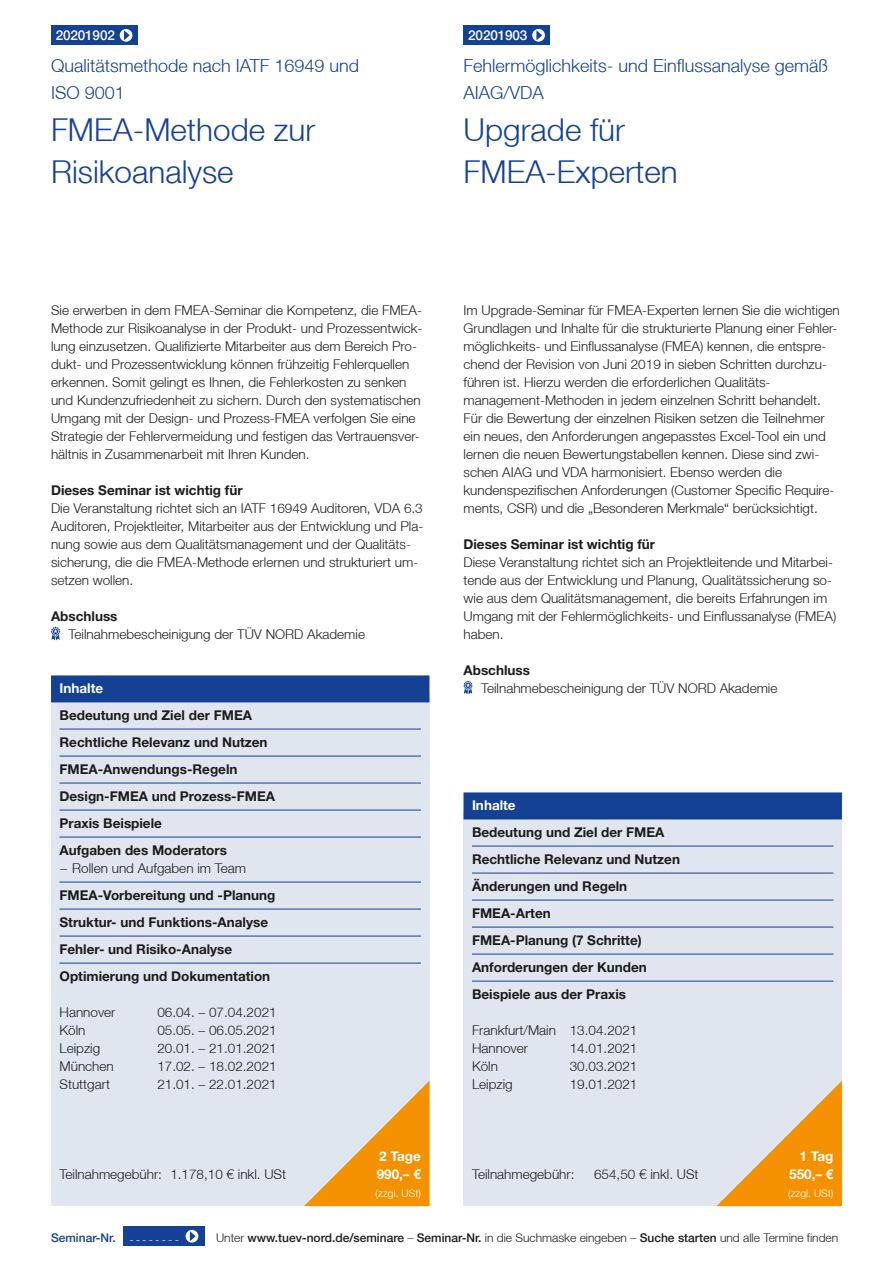
<style>
.page{position:relative;width:893px;height:1263px;background:#fff}
.page>*{position:absolute;margin:0;border:0;box-sizing:border-box;transform-origin:0 0}
.t1{font:300 31.5px/42px "Helvetica Neue LT";color:#144194}
.t2{font:300 18px/27px "Helvetica Neue LT";color:#144194}
.t3{font:300 13.5px/18px "Helvetica Neue LT";color:#1c1c1a}
.t4{font:700 13.5px/27px "Helvetica Neue LT Pro";color:#1c1c1a}
.t5{font:700 13.5px/18px "Helvetica Neue LT Pro";color:#fff;text-align:right}
.t6{font:500 13.5px "Helvetica Neue LT";letter-spacing:-.01em;color:#fff}
.t7{font:300 12px "Helvetica Neue LT";color:#1c1c1a}
.t8{font:500 12px "Helvetica Neue LT";color:#144194}
.t9{font:300 10.5px "Helvetica Neue LT";color:#fff}
.s1{font-weight:300;color:#fff}
.s2{font-weight:500}
</style>
<div class="page">
<div style="left:463px;top:811px;width:379px;height:395px;background:#e0e6f0"></div>
<div style="left:51px;top:693px;width:378px;height:513px;background:#e0e6f0"></div>
<svg style="left:716px;top:1081px;width:126px;height:125px"></svg>
<svg style="left:304px;top:1081px;width:125px;height:125px"></svg>
<div style="left:799px;top:1148px;width:34px;height:16px;background:#f39100"></div>
<div style="left:789px;top:1166px;width:44px;height:16px;background:#f39100"></div>
<div style="left:379px;top:1148px;width:42px;height:16px;background:#f39100"></div>
<div style="left:377px;top:1166px;width:44px;height:16px;background:#f39100"></div>
<div style="left:463px;top:792px;width:379px;height:27px;background:#144194"></div>
<hr style="left:472px;top:846px;width:361px;height:1px;background:#144194">
<hr style="left:472px;top:873px;width:361px;height:1px;background:#144194">
<hr style="left:472px;top:900px;width:361px;height:1px;background:#144194">
<hr style="left:472px;top:927px;width:361px;height:1px;background:#144194">
<hr style="left:472px;top:954px;width:361px;height:1px;background:#144194">
<hr style="left:472px;top:981px;width:361px;height:1px;background:#144194">
<svg style="left:463px;top:681px;width:10px;height:13px"></svg>
<div style="left:51px;top:675px;width:378px;height:27px;background:#144194"></div>
<hr style="left:60px;top:729px;width:361px;height:1px;background:#144194">
<hr style="left:60px;top:756px;width:361px;height:1px;background:#144194">
<hr style="left:60px;top:783px;width:361px;height:1px;background:#144194">
<hr style="left:60px;top:810px;width:361px;height:1px;background:#144194">
<hr style="left:60px;top:837px;width:361px;height:1px;background:#144194">
<hr style="left:60px;top:882px;width:361px;height:1px;background:#144194">
<hr style="left:60px;top:909px;width:361px;height:1px;background:#144194">
<hr style="left:60px;top:936px;width:361px;height:1px;background:#144194">
<hr style="left:60px;top:963px;width:361px;height:1px;background:#144194">
<svg style="left:51px;top:627px;width:9px;height:13px"></svg>
<div style="left:123px;top:1227px;width:82px;height:19px;background:#144194"></div>
<svg style="left:186px;top:1230px;width:12px;height:12px"></svg>
<svg style="left:190px;top:1231px;width:6px;height:10px"></svg>
<div style="left:51px;top:26px;width:87px;height:19px;background:#144194"></div>
<div style="left:120px;top:29px;width:12px;height:13px;background:#fff;border-radius:50%"></div>
<svg style="left:124px;top:30px;width:6px;height:10px"></svg>
<div style="left:463px;top:26px;width:87px;height:19px;background:#144194"></div>
<svg style="left:532px;top:29px;width:13px;height:13px"></svg>
<svg style="left:536px;top:30px;width:6px;height:10px"></svg>
<p class="t6" style="left:56px;top:27px;width:61px">20201902</p>
<p class="t6" style="left:468px;top:27px;width:61px">20201903</p>
<h2 class="t2" style="left:51px;top:52px;width:310px">Qualitätsmethode nach IATF 16949 und<br>ISO 9001</h2>
<h1 class="t1" style="left:51px;top:108px;width:266px">FMEA-Methode zur<br>Risikoanalyse</h1>
<h2 class="t2" style="left:463px;top:52px;width:366px">Fehlermöglichkeits- und Einflussanalyse gemäß<br>AIAG/VDA</h2>
<h1 class="t1" style="left:463px;top:108px;width:216px">Upgrade für<br>FMEA-Experten</h1>
<p class="t3" style="left:51px;top:301px;width:373px">Sie erwerben in dem FMEA-Seminar die Kompetenz, die FMEA-Methode zur Risikoanalyse in der Produkt- und Prozessentwick&shy;lung einzusetzen. Qualifizierte Mitarbeiter aus dem Bereich Pro&shy;dukt- und Prozessentwicklung können frühzeitig Fehlerquellen erkennen. Somit gelingt es Ihnen, die Fehlerkosten zu senken und Kundenzufriedenheit zu sichern. Durch den systematischen Umgang mit der Design- und Prozess-FMEA verfolgen Sie eine Strategie der Fehlervermeidung und festigen das Vertrauensver&shy;hältnis in Zusammenarbeit mit Ihren Kunden.</p>
<p class="t4" style="left:51px;top:476px;width:193px">Dieses Seminar ist wichtig für</p>
<p class="t3" style="left:51px;top:499px;width:374px">Die Veranstaltung richtet sich an IATF 16949 Auditoren, VDA 6.3<br>Auditoren, Projektleiter, Mitarbeiter aus der Entwicklung und Pla&shy;nung sowie aus dem Qualitätsmanagement und der Qualitäts&shy;sicherung, die die FMEA-Methode erlernen und strukturiert um&shy;setzen wollen.</p>
<p class="t4" style="left:51px;top:602px;width:68px">Abschluss</p>
<p class="t3" style="left:69px;top:625px;width:298px">Teilnahmebescheinigung der TÜV NORD Akademie</p>
<p class="t5" style="left:60px;top:679px;width:45px">Inhalte</p>
<p class="t4" style="left:60px;top:701px;width:217px">Bedeutung und Ziel der FMEA<br>Rechtliche Relevanz und Nutzen<br>FMEA-Anwendungs-Regeln<br>Design-FMEA und Prozess-FMEA<br>Praxis Beispiele<br>Aufgaben des Moderators</p>
<p class="t3" style="left:61px;top:859px;width:187px">– Rollen und Aufgaben im Team</p>
<p class="t4" style="left:60px;top:881px;width:218px">FMEA-Vorbereitung und -Planung<br>Struktur- und Funktions-Analyse<br>Fehler- und Risiko-Analyse<br>Optimierung und Dokumentation</p>
<p class="t3" style="left:60px;top:1003px;width:58px">Hannover</p>
<p class="t3" style="left:157px;top:1003px;width:121px">06.04. – 07.04.2021</p>
<p class="t3" style="left:60px;top:1021px;width:28px">Köln</p>
<p class="t3" style="left:157px;top:1021px;width:121px">05.05. – 06.05.2021</p>
<p class="t3" style="left:60px;top:1039px;width:42px">Leipzig</p>
<p class="t3" style="left:157px;top:1039px;width:121px">20.01. – 21.01.2021</p>
<p class="t3" style="left:60px;top:1057px;width:56px">München</p>
<p class="t3" style="left:157px;top:1057px;width:121px">17.02. – 18.02.2021</p>
<p class="t3" style="left:60px;top:1075px;width:52px">Stuttgart</p>
<p class="t3" style="left:157px;top:1075px;width:121px">21.01. – 22.01.2021</p>
<p class="t3" style="left:60px;top:1165px;width:228px">Teilnahmegebühr: 1.178,10 € inkl. USt</p>
<p class="t5" style="left:377px;top:1147px;width:46px;text-align:left">2 Tage<br>990,– €</p>
<p class="t9" style="left:376px;top:1187px;width:47px">(zzgl. USt)</p>
<p class="t3" style="left:463px;top:301px;width:378px">Im Upgrade-Seminar für FMEA-Experten lernen Sie die wichtigen Grundlagen und Inhalte für die strukturierte Planung einer Fehler&shy;möglichkeits- und Einflussanalyse (FMEA) kennen, die entspre&shy;chend der Revision von Juni 2019 in sieben Schritten durchzu&shy;führen ist. Hierzu werden die erforderlichen Qualitäts&shy;management-Methoden in jedem einzelnen Schritt behandelt.<br>Für die Bewertung der einzelnen Risiken setzen die Teilnehmer ein neues, den Anforderungen angepasstes Excel-Tool ein und lernen die neuen Bewertungstabellen kennen. Diese sind zwi&shy;schen AIAG und VDA harmonisiert. Ebenso werden die kundenspezifischen Anforderungen (Customer Specific Require&shy;ments, CSR) und die „Besonderen Merkmale“ berücksichtigt.</p>
<p class="t4" style="left:463px;top:530px;width:193px">Dieses Seminar ist wichtig für</p>
<p class="t3" style="left:463px;top:553px;width:374px">Diese Veranstaltung richtet sich an Projektleitende und Mitarbei&shy;tende aus der Entwicklung und Planung, Qualitätssicherung so&shy;wie aus dem Qualitätsmanagement, die bereits Erfahrungen im Umgang mit der Fehlermöglichkeits- und Einflussanalyse (FMEA) haben.</p>
<p class="t4" style="left:463px;top:656px;width:68px">Abschluss</p>
<p class="t3" style="left:481px;top:679px;width:298px">Teilnahmebescheinigung der TÜV NORD Akademie</p>
<p class="t5" style="left:472px;top:796px;width:45px">Inhalte</p>
<p class="t4" style="left:472px;top:818px;width:210px">Bedeutung und Ziel der FMEA<br>Rechtliche Relevanz und Nutzen<br>Änderungen und Regeln<br>FMEA-Arten<br>FMEA-Planung (7 Schritte)<br>Anforderungen der Kunden<br>Beispiele aus der Praxis</p>
<p class="t3" style="left:472px;top:1021px;width:167px">Frankfurt/Main 13.04.2021<br>Hannover</p>
<p class="t3" style="left:570px;top:1039px;width:69px">14.01.2021</p>
<p class="t3" style="left:472px;top:1057px;width:28px">Köln</p>
<p class="t3" style="left:570px;top:1057px;width:69px">30.03.2021</p>
<p class="t3" style="left:472px;top:1075px;width:42px">Leipzig</p>
<p class="t3" style="left:570px;top:1075px;width:69px">19.01.2021</p>
<p class="t3" style="left:472px;top:1165px;width:104px">Teilnahmegebühr:</p>
<p class="t3" style="left:594px;top:1165px;width:106px">654,50 € inkl. USt</p>
<p class="t5" style="left:789px;top:1147px;width:46px">1 Tag<br>550,– €</p>
<p class="t9" style="left:788px;top:1187px;width:47px">(zzgl. USt)</p>
<p class="t8" style="left:51px;top:1230px;width:130px">Seminar-Nr. <span class="s1">- - - - - - - -</span></p>
<p class="t7" style="left:216px;top:1231px;width:624px">Unter <span class="s2">www.tuev-nord.de/seminare</span> – <span class="s2">Seminar-Nr.</span> in die Suchmaske eingeben – <span class="s2">Suche starten</span> und alle Termine finden</p>
</div>
